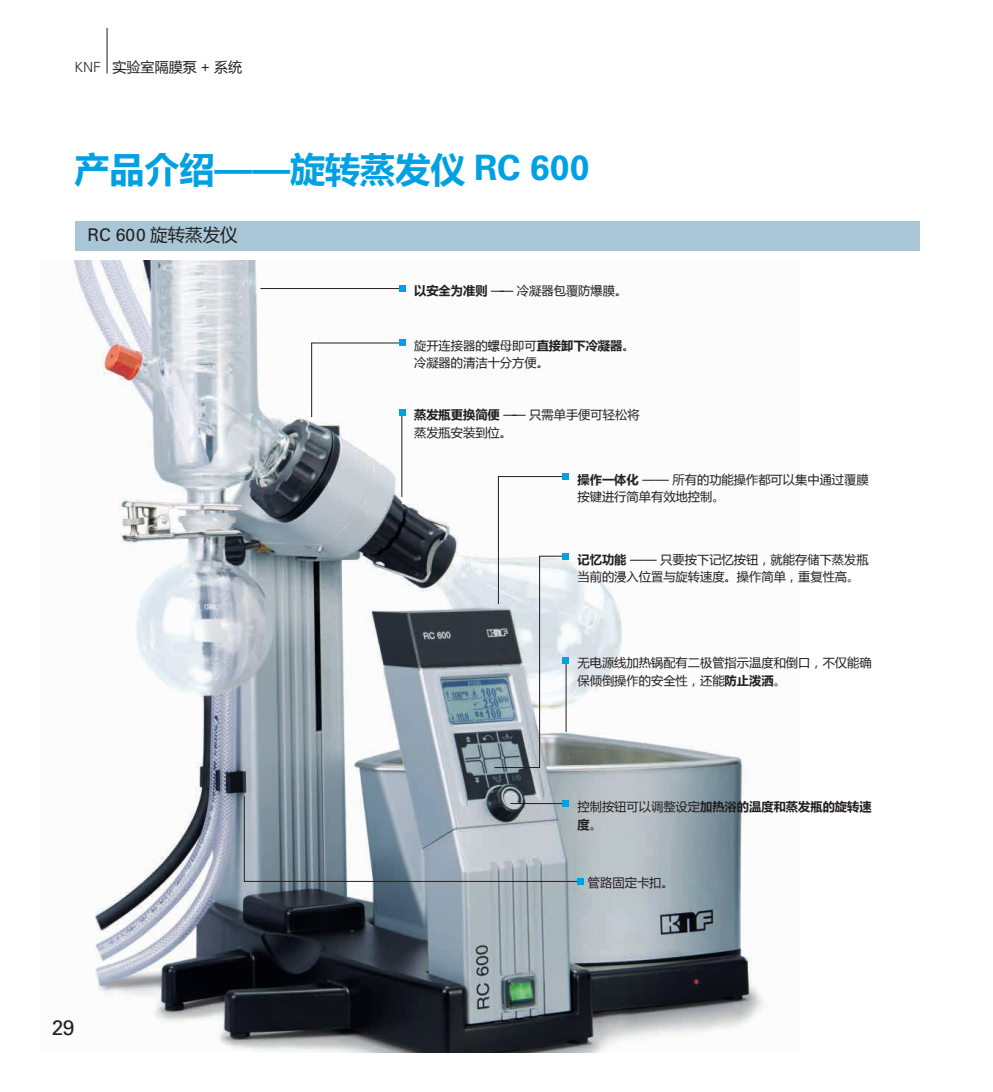
<style>
.page{position:relative;width:993px;height:1092px;background:#fff}
.page>*{position:absolute;margin:0;border:0;box-sizing:border-box;transform-origin:0 0}
.t1{font:700 35px "Microsoft Ya Hei";color:#00a1e3}
.t2{font:21px "Univers LT Std";color:#231f20}
.t3{font:17.5px "Univers LT Std";color:#231f20}
.t4{font:14px "Microsoft Ya Hei";color:#231f20}
.t5{font:12.25px/17.5px "Microsoft Ya Hei";color:#231f20}
.t6{font:700 12.25px/17.5px "Microsoft Ya Hei";color:#231f20}
.s1{font-family:"Univers LT Std";font-weight:300}
.s2{font-family:"Univers LT Std"}
.s3{font-family:"Microsoft Ya Hei"}
.s4{font-weight:700}
.s5{font-weight:300}
.s6{font-weight:400}
</style>
<div class="page">
<div style="left:75px;top:221px;width:843px;height:30px;background:#a8c6d5"></div>
<img style="left:73px;top:260px;width:692px;height:792px">
<hr style="left:260px;top:288px;width:139px;height:1px;background:#231f20">
<svg style="left:399px;top:285px;width:6px;height:6px"></svg>
<hr style="left:401px;top:412px;width:1px;height:85px;background:#231f20">
<svg style="left:494px;top:473px;width:74px;height:295px"></svg>
<svg style="left:311px;top:340px;width:94px;height:77px"></svg>
<svg style="left:244px;top:795px;width:339px;height:89px;background:#97a5af"></svg>
<hr style="left:107px;top:28px;width:1px;height:46px;background:#231f20">
<p class="t4" style="left:74px;top:57px;width:169px"><span class="s1">KNF</span> 实验室隔膜泵 + 系统</p>
<h1 class="t1" style="left:74px;top:144px;width:516px">产品介绍——旋转蒸发仪 <span class="s2">RC 600</span></h1>
<h3 class="t3" style="left:88px;top:224px;width:151px">RC 600 <span class="s3">旋转蒸发仪</span></h3>
<p class="t5" style="left:414px;top:282px;width:215px"><span class="s4">以安全为准则</span> —— 冷凝器包覆防爆膜。</p>
<p class="t5" style="left:414px;top:336px;width:222px">旋开连接器的螺母即可<span class="s4">直接卸下冷凝器</span>。冷凝器的清洁十分方便。</p>
<p class="t5" style="left:414px;top:406px;width:227px"><span class="s4">蒸发瓶更换简便</span> —— 只需单手便可轻松将蒸发瓶安装到位。</p>
<p class="t5" style="left:577px;top:470px;width:292px"><span class="s4">操作一体化</span> —— 所有的功能操作都可以集中通过覆膜按键进行简单有效地控制<span class="s5">。</span></p>
<p class="t5" style="left:577px;top:550px;width:292px"><span class="s4">记忆功能</span> —— 只要按下记忆按钮，就能存储下蒸发瓶当前的浸入位置与旋转速度。操作简单，重复性高<span class="s5">。</span></p>
<p class="t5" style="left:577px;top:653px;width:295px">无电源线加热锅配有二极管指示温度和倒口，不仅能确保倾倒操作的安全性，还能<span class="s4">防止泼洒</span><span class="s5">。</span></p>
<p class="t6" style="left:577px;top:797px;width:295px"><span class="s6">控制按钮可以调整设定</span>加热浴的温度和蒸发瓶的旋转速度<span class="s5">。</span></p>
<h2 class="t2" style="left:52px;top:1014px;width:24px">29</h2>
<p class="t5" style="left:587px;top:873px;width:87px">管路固定卡扣。</p>
</div>
